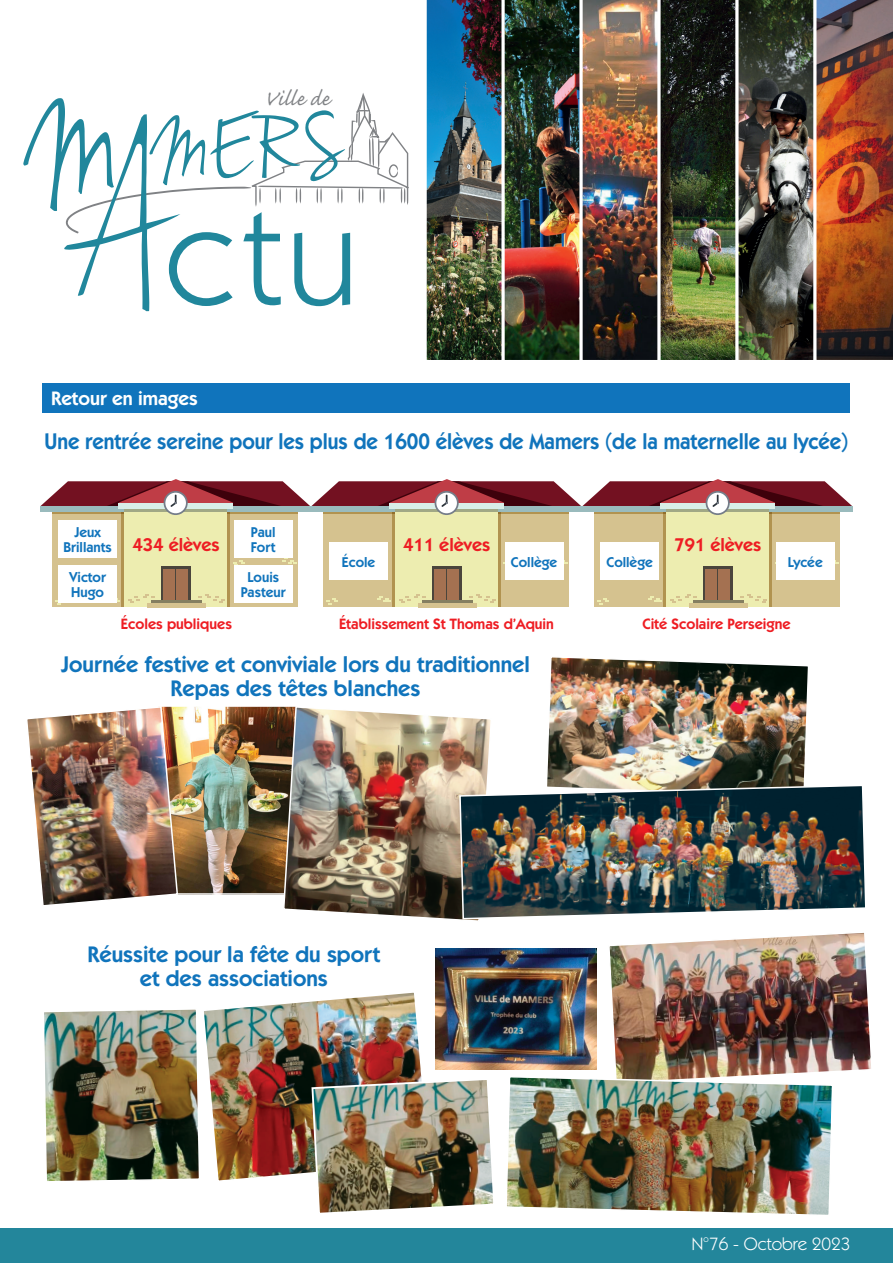
<style>
.page{position:relative;width:893px;height:1263px;background:#fff}
.page>*{position:absolute;margin:0;border:0;box-sizing:border-box;transform-origin:0 0}
.t1{font:141.75px "Kabel IT Cby BT";color:#21879c}
.t2{font:26.85px "Caflisch Script";letter-spacing:-.01em;color:#808285}
.t3{font:600 22.5px/24px "Kabel IT Cby BT";color:#1074bc;text-align:center}
.t4{font:600 22.5px "Kabel IT Cby BT";color:#1074bc;scale:.93 1}
.t5{font:600 19.5px "Kabel IT Cby BT";color:#fff}
.t6{font:600 18.45px "Kabel IT Cby BT";color:#ee1d23}
.t7{font:18px "Kabel IT Cby BT";color:#fff}
.t8{font:600 15px "Kabel IT Cby BT";color:#ee1d23}
.t9{font:600 14.25px/14.2px "Kabel IT Cby BT";color:#1074bc;text-align:center}
</style>
<div class="page">
<div style="left:0;top:1229px;width:893px;height:34px;background:#23869b"></div>
<svg style="left:23px;top:93px;width:386px;height:218px"></svg>
<img style="left:426px;top:0;width:467px;height:360px">
<div style="left:43px;top:383px;width:807px;height:29px;background:#1074bc"></div>
<img style="left:179px;top:708px;width:103px;height:184px">
<div style="left:157px;top:705px;width:141px;height:190px;border:2px solid #fff"></div>
<img style="left:27px;top:705px;width:152px;height:200px">
<img style="left:282px;top:705px;width:209px;height:216px">
<img style="left:547px;top:657px;width:261px;height:127px">
<img style="left:458px;top:784px;width:407px;height:136px">
<img style="left:436px;top:948px;width:161px;height:122px">
<img style="left:44px;top:990px;width:452px;height:223px">
<img style="left:609px;top:932px;width:262px;height:143px">
<img style="left:507px;top:1075px;width:325px;height:140px">
<div style="left:52px;top:506px;width:246px;height:101px;background:#d5c28f"></div>
<svg style="left:121px;top:515px;width:109px;height:92px"></svg>
<div style="left:125px;top:503px;width:102px;height:104px;background:#ededb0"></div>
<svg style="left:161px;top:566px;width:29px;height:34px"></svg>
<div style="left:163px;top:569px;width:11px;height:32px;background:#a47151"></div>
<div style="left:177px;top:569px;width:11px;height:32px;background:#a47151"></div>
<hr style="left:152px;top:600px;width:50px;height:4px;background:#847e60">
<hr style="left:148px;top:603px;width:58px;height:4px;background:#d5c28f">
<svg style="left:282px;top:557px;width:14px;height:7px"></svg>
<svg style="left:233px;top:560px;width:12px;height:5px"></svg>
<svg style="left:55px;top:598px;width:6px;height:7px"></svg>
<svg style="left:128px;top:594px;width:27px;height:9px"></svg>
<svg style="left:198px;top:594px;width:27px;height:9px"></svg>
<div style="left:59px;top:520px;width:58px;height:38px;background:#fff"></div>
<div style="left:234px;top:520px;width:58px;height:38px;background:#fff"></div>
<div style="left:59px;top:565px;width:58px;height:38px;background:#fff"></div>
<div style="left:234px;top:565px;width:58px;height:38px;background:#fff"></div>
<div style="left:323px;top:506px;width:246px;height:101px;background:#d5c28f"></div>
<div style="left:392px;top:506px;width:109px;height:101px;background:#b19350"></div>
<div style="left:395px;top:503px;width:103px;height:104px;background:#ededb0"></div>
<svg style="left:432px;top:566px;width:29px;height:34px"></svg>
<div style="left:434px;top:569px;width:11px;height:32px;background:#a47151"></div>
<div style="left:447px;top:569px;width:12px;height:32px;background:#a47151"></div>
<hr style="left:423px;top:600px;width:50px;height:4px;background:#847e60">
<hr style="left:419px;top:603px;width:58px;height:4px;background:#d5c28f">
<svg style="left:563px;top:557px;width:4px;height:7px"></svg>
<svg style="left:377px;top:596px;width:14px;height:6px"></svg>
<svg style="left:326px;top:598px;width:12px;height:7px"></svg>
<svg style="left:399px;top:594px;width:27px;height:9px"></svg>
<svg style="left:469px;top:594px;width:27px;height:9px"></svg>
<div style="left:329px;top:542px;width:59px;height:38px;background:#fff"></div>
<div style="left:505px;top:542px;width:58px;height:38px;background:#fff"></div>
<div style="left:594px;top:506px;width:246px;height:101px;background:#d5c28f"></div>
<div style="left:663px;top:506px;width:109px;height:101px;background:#b19350"></div>
<div style="left:666px;top:503px;width:103px;height:104px;background:#ededb0"></div>
<svg style="left:40px;top:479px;width:813px;height:36px"></svg>
<svg style="left:703px;top:566px;width:29px;height:34px"></svg>
<div style="left:705px;top:569px;width:11px;height:32px;background:#a47151"></div>
<div style="left:719px;top:569px;width:11px;height:32px;background:#a47151"></div>
<hr style="left:694px;top:600px;width:50px;height:4px;background:#847e60">
<hr style="left:690px;top:603px;width:58px;height:4px;background:#d5c28f">
<svg style="left:834px;top:557px;width:4px;height:7px"></svg>
<svg style="left:648px;top:596px;width:14px;height:6px"></svg>
<svg style="left:597px;top:598px;width:12px;height:7px"></svg>
<svg style="left:670px;top:594px;width:27px;height:9px"></svg>
<svg style="left:740px;top:594px;width:27px;height:9px"></svg>
<div style="left:600px;top:542px;width:59px;height:38px;background:#fff"></div>
<div style="left:776px;top:542px;width:58px;height:38px;background:#fff"></div>
<p class="t2" style="left:265px;top:84px;width:66px">Ville de</p>
<h1 class="t1" style="left:165px;top:168px;width:194px">ctu</h1>
<p class="t5" style="left:51px;top:386px;width:148px">Retour en images</p>
<p class="t4" style="left:44px;top:427px;width:866px">Une rentrée sereine pour les plus de 1600 élèves de Mamers (de la maternelle au lycée)</p>
<p class="t9" style="left:64px;top:525px;width:50px">Jeux<br>Brillants</p>
<p class="t9" style="left:251px;top:525px;width:26px;text-align:left">Paul<br>Fort</p>
<p class="t9" style="left:69px;top:570px;width:38px;text-align:left">Victor<br>Hugo</p>
<p class="t9" style="left:241px;top:570px;width:46px">Louis<br>Pasteur</p>
<p class="t6" style="left:133px;top:533px;width:88px">434 élèves</p>
<p class="t6" style="left:404px;top:533px;width:88px">411 élèves</p>
<p class="t9" style="left:342px;top:554px;width:35px">École</p>
<p class="t9" style="left:511px;top:554px;width:48px">Collège</p>
<p class="t6" style="left:675px;top:533px;width:88px">791 élèves</p>
<p class="t9" style="left:606px;top:554px;width:48px">Collège</p>
<p class="t9" style="left:788px;top:554px;width:37px">Lycée</p>
<p class="t8" style="left:121px;top:615px;width:113px">Écoles publiques</p>
<p class="t8" style="left:339px;top:615px;width:216px">Établissement St Thomas d’Aquin</p>
<p class="t8" style="left:642px;top:615px;width:150px">Cité Scolaire Perseigne</p>
<p class="t3" style="left:61px;top:652px;width:470px">Journée festive et conviviale lors du traditionnel<br>Repas des têtes blanches</p>
<p class="t3" style="left:88px;top:942px;width:294px">Réussite pour la fête du sport et des associations</p>
<p class="t7" style="left:692px;top:1233px;width:160px">N°76 - Octobre 2023</p>
</div>
